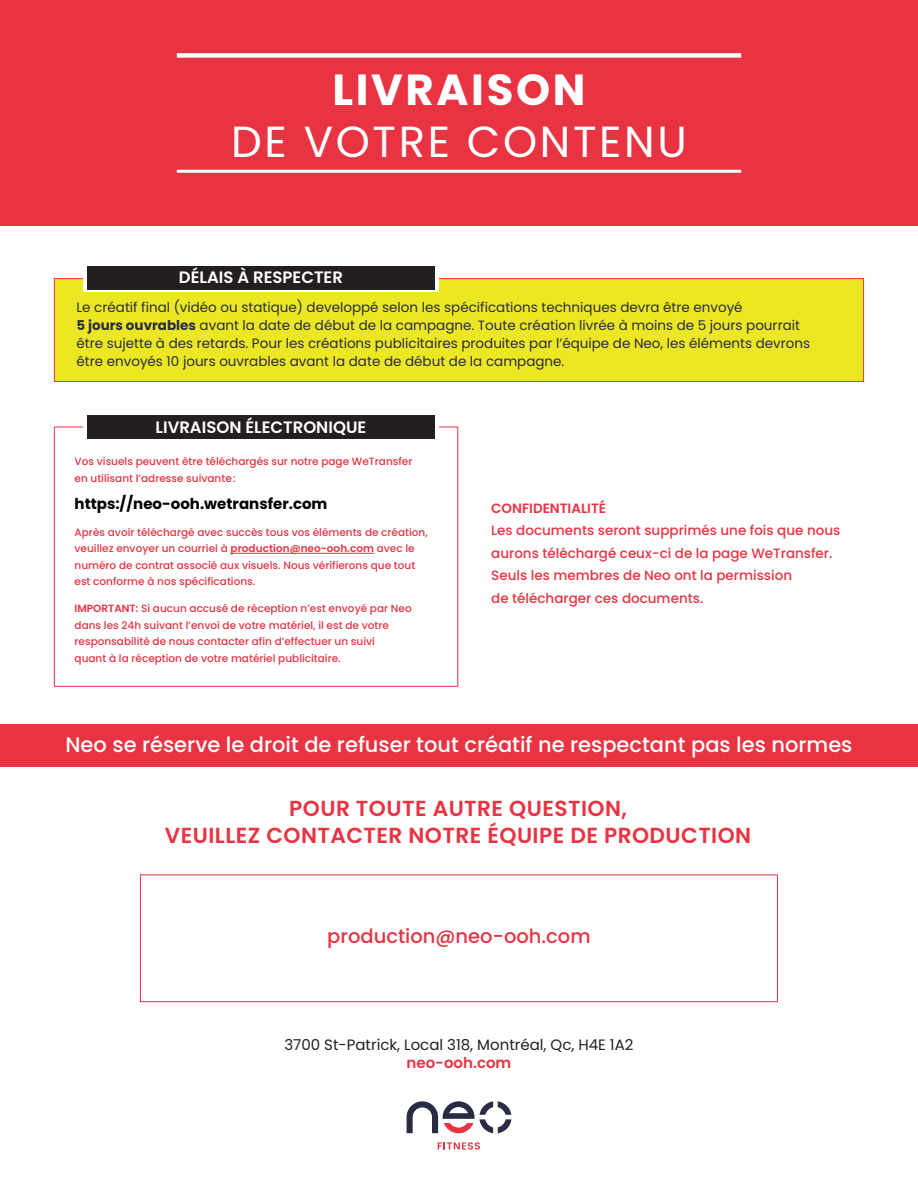
<style>
.page{position:relative;width:918px;height:1188px;background:#fff}
.page>*{position:absolute;margin:0;border:0;box-sizing:border-box;transform-origin:0 0}
.t1{font:43.5px/52.2px "Poppins";letter-spacing:.06em;color:#fff;text-align:center}
.t2{font:600 21.75px "Poppins";letter-spacing:.02em;color:#e83342}
.t3{font:500 21px "Poppins";color:#fff}
.t4{font:500 19.5px "Poppins";color:#e83342}
.t5{font:600 16.5px "Poppins";color:#fff}
.t6{font:15px "Poppins";color:#231f20}
.t7{font:700 15px "Poppins";color:#000001}
.t8{font:600 15px "Poppins";color:#e83342}
.t9{font:13.5px "Poppins";color:#2a2c42}
.t10{font:500 13.5px/22.5px "Poppins";color:#e83342}
.t11{font:600 13.5px "Poppins";color:#e83342}
.t12{font:500 10.5px/16.5px "Poppins";color:#e83342}
.s1{font-weight:700}
.s2{font-weight:600}
</style>
<div class="page">
<div style="left:0;top:0;width:918px;height:226px;background:#e83342"></div>
<div style="left:54px;top:278px;width:810px;height:104px;background:#ebe823;border:1px solid #e83342"></div>
<div style="left:83px;top:264px;width:355px;height:28px;background:linear-gradient(to right,#fff,#fff)"></div>
<div style="left:87px;top:266px;width:348px;height:23px;background:#231f20"></div>
<svg style="left:87px;top:415px;width:348px;height:1px"></svg>
<div style="left:87px;top:416px;width:348px;height:23px;background:#231f20"></div>
<hr style="left:231px;top:553px;width:143px;height:1px;background:#e83342">
<svg style="left:407px;top:1101px;width:104px;height:32px"></svg>
<svg style="left:438px;top:1142px;width:42px;height:8px"></svg>
<div style="left:177px;top:53px;width:564px;height:5px;background:#fff"></div>
<hr style="left:177px;top:170px;width:564px;height:3px;background:#fff">
<div style="left:0;top:724px;width:918px;height:42px;background:#e83342"></div>
<div style="left:140px;top:875px;width:638px;height:127px;border:1px solid #e83342"></div>
<p class="t1" style="left:231px;top:64px;width:457px"><span class="s1">LIVRAISON<br></span>DE VOTRE CONTENU</p>
<p class="t5" style="left:179px;top:268px;width:166px">DÉLAIS À RESPECTER</p>
<p class="t9" style="left:76px;top:300px;width:668px">Le créatif final (vidéo ou statique) developpé selon les spécifications techniques devra être envoyé</p>
<p class="t9" style="left:76px;top:318px;width:725px"><span class="s1">5 jours ouvrables</span> avant la date de début de la campagne. Toute création livrée à moins de 5 jours pourrait</p>
<p class="t9" style="left:76px;top:336px;width:735px">être sujette à des retards. Pour les créations publicitaires produites par l’équipe de Neo, les éléments devrons</p>
<p class="t9" style="left:76px;top:354px;width:489px">être envoyés 10 jours ouvrables avant la date de début de la campagne.</p>
<p class="t5" style="left:156px;top:418px;width:212px">LIVRAISON ÉLECTRONIQUE</p>
<p class="t12" style="left:75px;top:453px;width:339px">Vos visuels peuvent être téléchargés sur notre page WeTransfer</p>
<p class="t12" style="left:75px;top:470px;width:163px">en utilisant l’adresse suivante:</p>
<p class="t7" style="left:75px;top:495px;width:254px">https://neo-ooh.wetransfer.com</p>
<p class="t12" style="left:75px;top:524px;width:355px">Après avoir téléchargé avec succès tous vos éléments de création,</p>
<p class="t12" style="left:75px;top:540px;width:342px">veuillez envoyer un courriel à <span class="s2">production@neo-ooh.com</span> avec le numéro de contrat associé aux visuels. Nous vérifierons que tout</p>
<p class="t12" style="left:75px;top:573px;width:182px">est conforme à nos spécifications.</p>
<p class="t12" style="left:75px;top:600px;width:339px"><span class="s2">IMPORTANT:</span> Si aucun accusé de réception n’est envoyé par Neo dans les 24h suivant l’envoi de votre matériel, il est de votre</p>
<p class="t12" style="left:75px;top:633px;width:302px">responsabilité de nous contacter afin d’effectuer un suivi</p>
<p class="t12" style="left:75px;top:650px;width:268px">quant à la réception de votre matériel publicitaire.</p>
<p class="t11" style="left:491px;top:500px;width:116px">CONFIDENTIALITÉ</p>
<p class="t10" style="left:491px;top:519px;width:351px">Les documents seront supprimés une fois que nous aurons téléchargé ceux-ci de la page WeTransfer.</p>
<p class="t10" style="left:491px;top:564px;width:302px">Seuls les membres de Neo ont la permission</p>
<p class="t10" style="left:491px;top:587px;width:213px">de télécharger ces documents.</p>
<p class="t3" style="left:66px;top:732px;width:788px">Neo se réserve le droit de refuser tout créatif ne respectant pas les normes</p>
<p class="t2" style="left:289px;top:795px;width:339px">POUR TOUTE AUTRE QUESTION,</p>
<p class="t2" style="left:165px;top:822px;width:588px">VEUILLEZ CONTACTER NOTRE ÉQUIPE DE PRODUCTION</p>
<p class="t4" style="left:327px;top:925px;width:265px">production@neo-ooh.com</p>
<p class="t6" style="left:284px;top:1036px;width:351px">3700 St-Patrick, Local 318, Montréal, Qc, H4E 1A2</p>
<p class="t8" style="left:407px;top:1055px;width:106px">neo-ooh.com</p>
</div>
